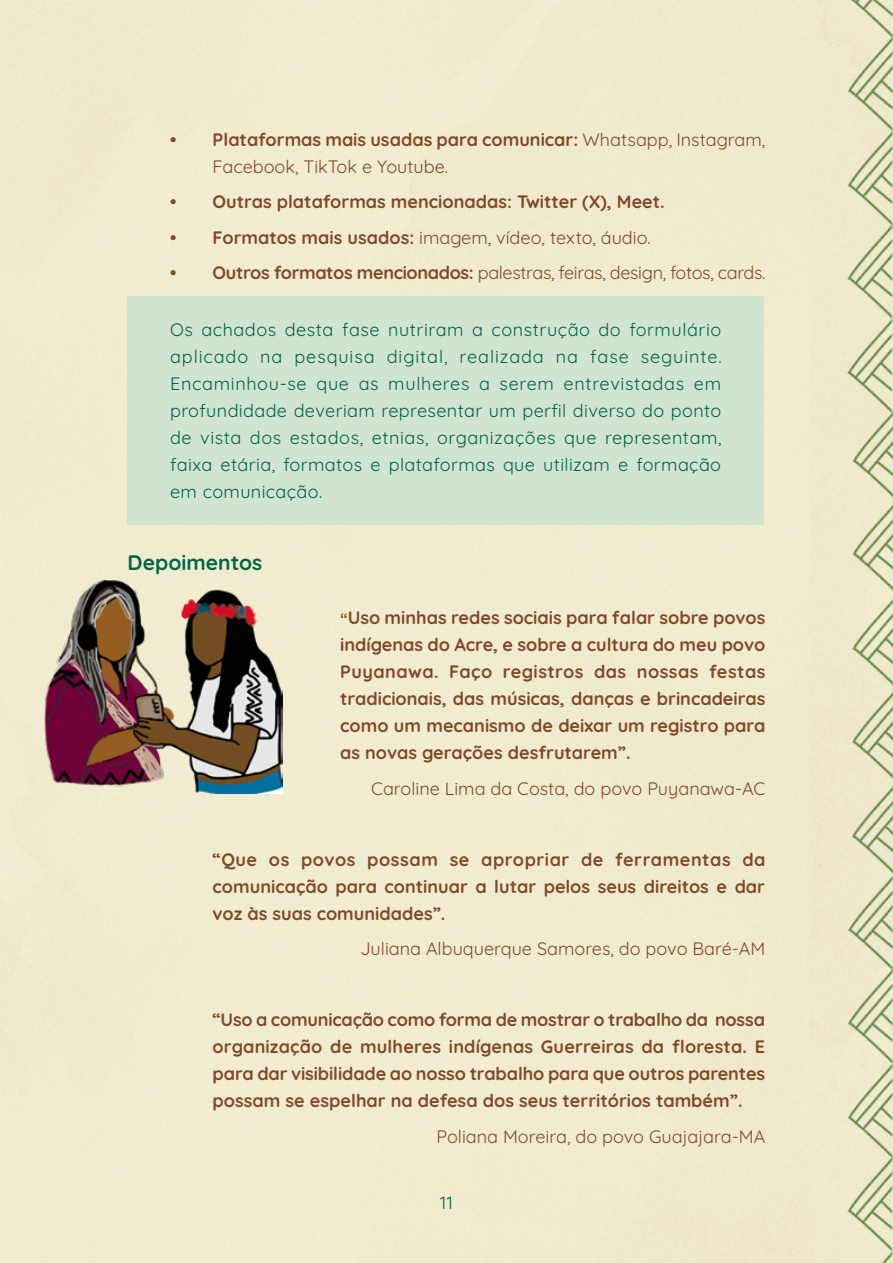
<style>
.page{position:relative;width:893px;height:1263px;background:#fff}
.page>*{position:absolute;margin:0;border:0;box-sizing:border-box;transform-origin:0 0}
.t1{font:700 21px "Quicksand";color:#006448}
.t2{font:700 18px/27px "Quicksand";color:#834828;text-align:justify}
.t3{font:18px/27px "Quicksand";letter-spacing:.02em;color:#006448;text-align:justify}
.t4{font:18px/27px "Quicksand";color:#834828}
.t5{font:18px "Quicksand";letter-spacing:-.02em;color:#834828}
.s1{font-weight:700}
.s2{font-family:"Arial";font-size:15px;color:#984806}
</style>
<div class="page">
<div style="left:0;top:0;width:836px;height:1263px;background:#f0ebd0"></div>
<div style="left:128px;top:297px;width:636px;height:228px;background:#d1e3d1"></div>
<img style="left:836px;top:0;width:57px;height:876px">
<img style="left:836px;top:876px;width:57px;height:387px">
<img style="left:34px;top:578px;width:248px;height:216px">
<p class="t4" style="left:213px;top:124px;width:554px;text-indent:-43px"><span class="s1">• Plataformas mais usadas para comunicar:</span> Whatsapp, Instagram,<br>Facebook, TikTok e Youtube.</p>
<p class="t2" style="left:170px;top:186px;width:496px">• Outras plataformas mencionadas: Twitter (X), Meet.</p>
<p class="t4" style="left:170px;top:222px;width:482px"><span class="s1">• Formatos mais usados:</span> imagem, vídeo, texto, áudio.</p>
<p class="t5" style="left:170px;top:259px;width:597px"><span class="s1">• Outros formatos mencionados:</span> palestras, feiras, design, fotos, cards.</p>
<p class="t3" style="left:170px;top:314px;width:553px">Os achados desta fase nutriram a construção do formulário aplicado na pesquisa digital, realizada na fase seguinte.<br>Encaminhou-se que as mulheres a serem entrevistadas em profundidade deveriam representar um perfil diverso do ponto de vista dos estados, etnias, organizações que representam, faixa etária, formatos e plataformas que utilizam e formação em comunicação.</p>
<p class="t1" style="left:128px;top:546px;width:136px">Depoimentos</p>
<p class="t2" style="left:340px;top:602px;width:427px"><span class="s2">“</span>Uso minhas redes sociais para falar sobre povos indígenas do Acre, e sobre a cultura do meu povo Puyanawa. Faço registros das nossas festas tradicionais, das músicas, danças e brincadeiras como um mecanismo de deixar um registro para as novas gerações desfrutarem”.</p>
<p class="t4" style="left:371px;top:773px;width:396px">Caroline Lima da Costa, do povo Puyanawa-AC</p>
<p class="t2" style="left:213px;top:844px;width:554px">“Que os povos possam se apropriar de ferramentas da comunicação para continuar a lutar pelos seus direitos e dar voz às suas comunidades”.</p>
<p class="t4" style="left:360px;top:933px;width:407px">Juliana Albuquerque Samores, do povo Baré-AM</p>
<p class="t2" style="left:213px;top:1004px;width:554px">“Uso a comunicação como forma de mostrar o trabalho da nossa organização de mulheres indígenas Guerreiras da floresta. E para dar visibilidade ao nosso trabalho para que outros parentes possam se espelhar na defesa dos seus territórios também”.</p>
<p class="t4" style="left:436px;top:1121px;width:330px">Poliana Moreira, do povo Guajajara-MA</p>
<p class="t3" style="left:440px;top:1187px;width:15px">11</p>
</div>
